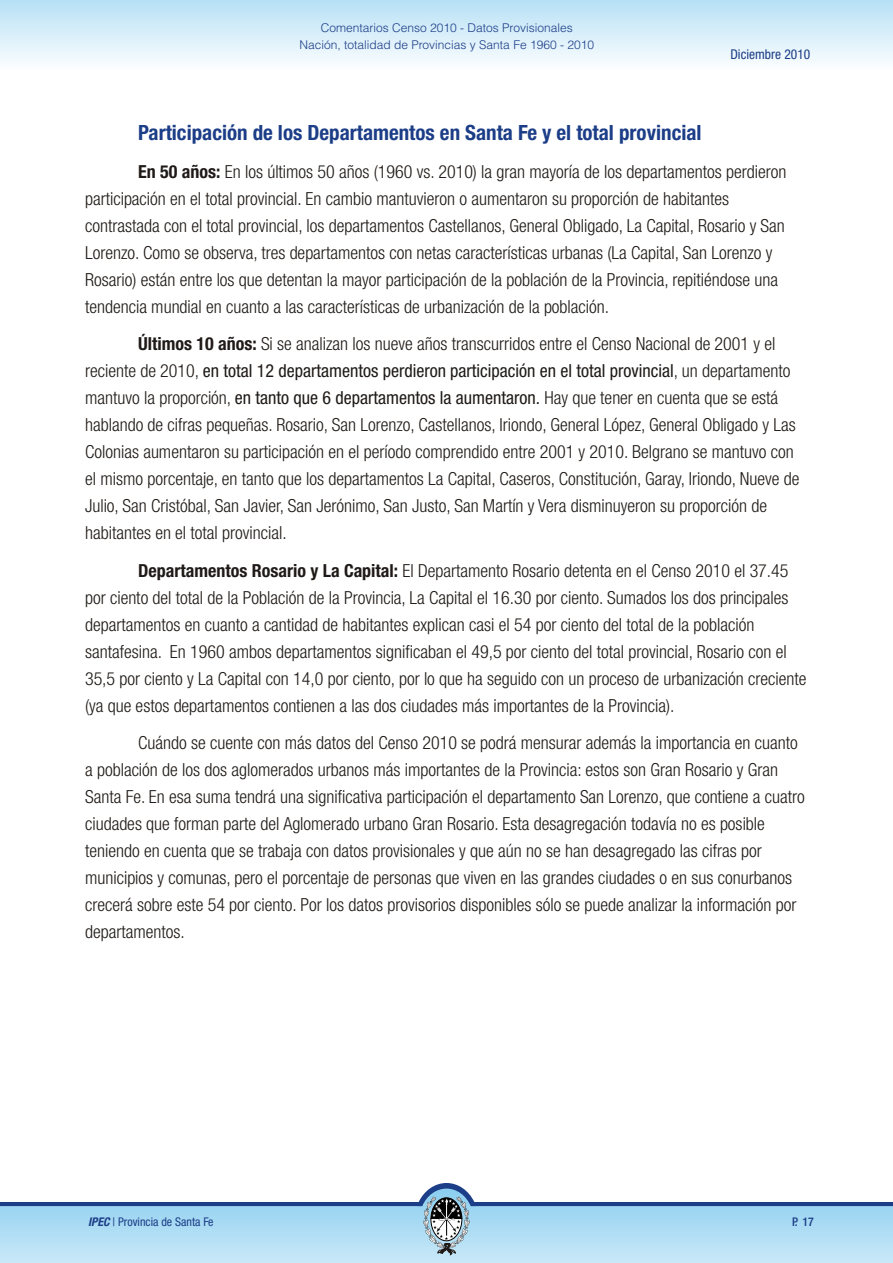
<style>
.page{position:relative;width:893px;height:1263px;background:#fff}
.page>*{position:absolute;margin:0;border:0;box-sizing:border-box;transform-origin:0 0}
.t1{font:700 condensed 21px "Helvetica Neue";color:#1c3d87}
.t2{font:300 condensed 18px/27px "Helvetica Neue";color:#1f1a17}
.t3{font:condensed 13.5px "Helvetica Neue";color:#1c3d87}
.t4{font:300 12px/16.5px "Helvetica";color:#1c3d87;text-align:center}
.t5{font:condensed 12px "Helvetica Neue";color:#1c3d87}
.t6{font:500 condensed 12px "Helvetica Neue";color:#1c3d87}
.s1{font-weight:700}
.s2{font-weight:400}
.s3{font-weight:700;font-style:italic}
</style>
<div class="page">
<svg style="left:0;top:1188px;width:893px;height:75px"></svg>
<svg style="left:423px;top:1196px;width:47px;height:61px;background:#8fa3ae"></svg>
<div style="left:0;top:0;width:893px;height:72px;background:linear-gradient(to bottom,#b6e0f5,#fdfeff)"></div>
<div style="left:0;top:70px;width:893px;height:5px;background:#fff"></div>
<p class="t4" style="left:299px;top:21px;width:296px">Comentarios Censo 2010 - Datos Provisionales<br>Nación, totalidad de Provincias y Santa Fe 1960 - 2010</p>
<p class="t3" style="left:730px;top:48px;width:81px">Diciembre 2010</p>
<p class="t1" style="left:138px;top:124px;width:565px">Participación de los Departamentos en Santa Fe y el total provincial</p>
<p class="t2" style="left:85px;top:159px;width:703px;text-indent:53px"><span class="s1">En 50 años:</span> En los últimos 50 años (1960 vs. 2010) la gran mayoría de los departamentos perdieron participación en el total provincial. En cambio mantuvieron o aumentaron su proporción de habitantes contrastada con el total provincial, los departamentos Castellanos, General Obligado, La Capital, Rosario y San Lorenzo. Como se observa, tres departamentos con netas características urbanas (La Capital, San Lorenzo y Rosario) están entre los que detentan la mayor participación de la población de la Provincia, repitiéndose una tendencia mundial en cuanto a las características de urbanización de la población.</p>
<p class="t2" style="left:85px;top:331px;width:716px;text-indent:53px"><span class="s1">Últimos 10 años:</span> Si se analizan los nueve años transcurridos entre el Censo Nacional de 2001 y el reciente de 2010, <span class="s2">en total 12 departamentos perdieron participación en el total provincial</span>, un departamento mantuvo la proporción, <span class="s2">en tanto que 6 departamentos la aumentaron.</span> Hay que tener en cuenta que se está hablando de cifras pequeñas. Rosario, San Lorenzo, Castellanos, Iriondo, General López, General Obligado y Las Colonias aumentaron su participación en el período comprendido entre 2001 y 2010. Belgrano se mantuvo con el mismo porcentaje, en tanto que los departamentos La Capital, Caseros, Constitución, Garay, Iriondo, Nueve de Julio, San Cristóbal, San Javier, San Jerónimo, San Justo, San Martín y Vera disminuyeron su proporción de habitantes en el total provincial.</p>
<p class="t2" style="left:85px;top:558px;width:723px;text-indent:53px"><span class="s1">Departamentos Rosario y La Capital:</span> El Departamento Rosario detenta en el Censo 2010 el 37.45 por ciento del total de la Población de la Provincia, La Capital el 16.30 por ciento. Sumados los dos principales departamentos en cuanto a cantidad de habitantes explican casi el 54 por ciento del total de la población santafesina. En 1960 ambos departamentos significaban el 49,5 por ciento del total provincial, Rosario con el 35,5 por ciento y La Capital con 14,0 por ciento, por lo que ha seguido con un proceso de urbanización creciente (ya que estos departamentos contienen a las dos ciudades más importantes de la Provincia).</p>
<p class="t2" style="left:85px;top:730px;width:721px;text-indent:53px">Cuándo se cuente con más datos del Censo 2010 se podrá mensurar además la importancia en cuanto a población de los dos aglomerados urbanos más importantes de la Provincia: estos son Gran Rosario y Gran Santa Fe. En esa suma tendrá una significativa participación el departamento San Lorenzo, que contiene a cuatro ciudades que forman parte del Aglomerado urbano Gran Rosario. Esta desagregación todavía no es posible teniendo en cuenta que se trabaja con datos provisionales y que aún no se han desagregado las cifras por municipios y comunas, pero el porcentaje de personas que viven en las grandes ciudades o en sus conurbanos crecerá sobre este 54 por ciento. Por los datos provisorios disponibles sólo se puede analizar la información por departamentos.</p>
<p class="t5" style="left:88px;top:1216px;width:127px"><span class="s3">IPEC</span> | Provincia de Santa Fe</p>
<p class="t6" style="left:792px;top:1216px;width:23px">P. 17</p>
</div>
